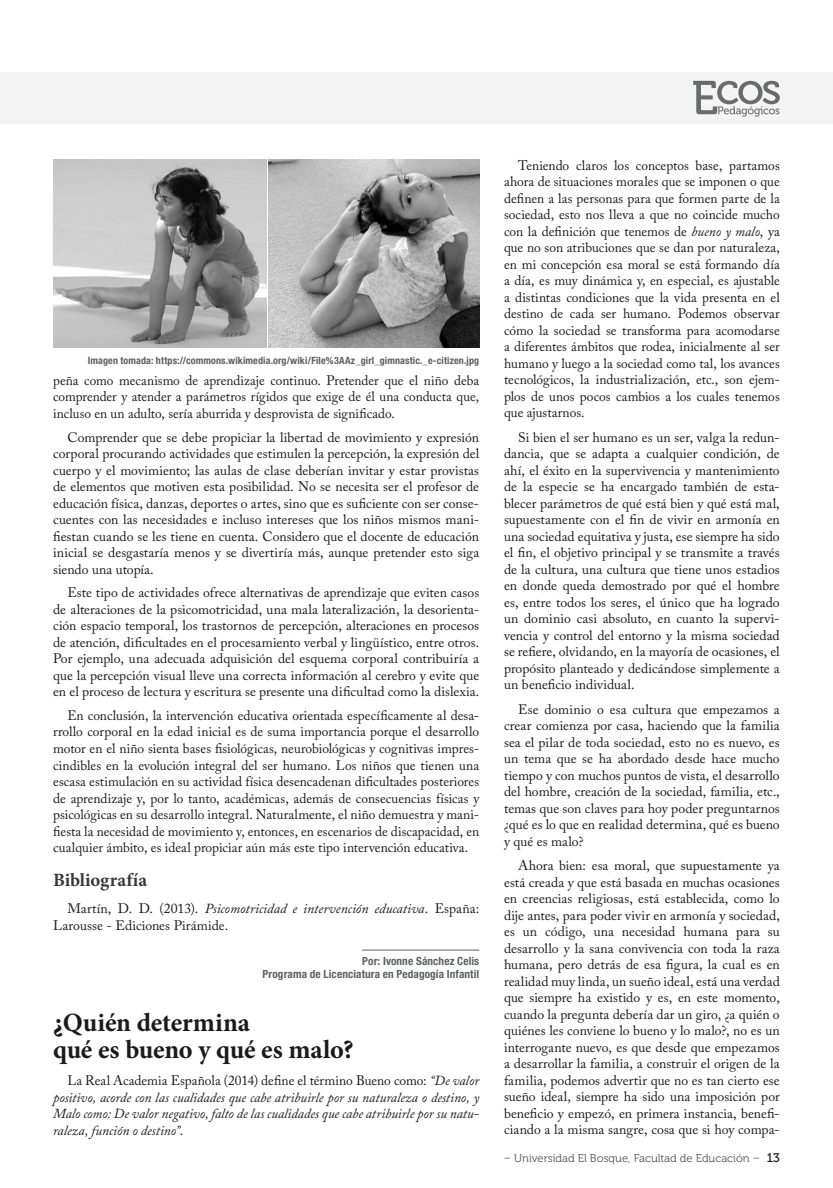
<style>
.page{position:relative;width:833px;height:1188px;background:#fff}
.page>*{position:absolute;margin:0;border:0;box-sizing:border-box;transform-origin:0 0}
.t1{font:700 26.25px/27.5px "Minion Pro";letter-spacing:-.01em;color:#1b1a19}
.t2{font:700 18.75px "Minion Pro";letter-spacing:-.005em;color:#393939}
.t3{font:13.75px/16.5px "Adobe Caslon Pro";color:#1b1a19;text-align:justify}
.t4{font:italic 13.75px/16.5px "Adobe Caslon Pro";color:#1b1a19;text-align:justify}
.t5{font:700 condensed 11.25px/13.5px "Helvetica Neue LT Std";letter-spacing:.01em;color:#5e6060;text-align:right}
.t6{font:11.25px "Museo 300";color:#535454}
.t7{font:700 condensed 10px "Helvetica Neue LT Std";letter-spacing:.015em;color:#5e6060}
.s1{font-style:italic}
.s2{font-style:normal}
.s3{font-family:"Museo 500";font-size:12.5px;color:#1b1a19}
</style>
<div class="page">
<div style="left:0;top:72px;width:833px;height:51px;background:#f4f4f4"></div>
<svg style="left:693px;top:81px;width:87px;height:36px"></svg>
<hr style="left:362px;top:949px;width:117px;height:1px;background:#5e6060">
<img style="left:53px;top:159px;width:213px;height:188px">
<img style="left:269px;top:159px;width:210px;height:188px">
<p class="t7" style="left:88px;top:354px;width:393px">Imagen tomada: https://commons.wikimedia.org/wiki/File%3AAz_girl_gimnastic._e-citizen.jpg</p>
<p class="t3" style="left:53px;top:372px;width:427px">peña como mecanismo de aprendizaje continuo. Pretender que el niño deba comprender y atender a parámetros rígidos que exige de él una conducta que, incluso en un adulto, sería aburrida y desprovista de significado.</p>
<p class="t3" style="left:53px;top:428px;width:427px;text-indent:14px">Comprender que se debe propiciar la libertad de movimiento y expresión corporal procurando actividades que estimulen la percepción, la expresión del cuerpo y el movimiento; las aulas de clase deberían invitar y estar provistas de elementos que motiven esta posibilidad. No se necesita ser el profesor de educación física, danzas, deportes o artes, sino que es suficiente con ser conse&shy;cuentes con las necesidades e incluso intereses que los niños mismos mani&shy;fiestan cuando se les tiene en cuenta. Considero que el docente de educación inicial se desgastaría menos y se divertiría más, aunque pretender esto siga siendo una utopía.</p>
<p class="t3" style="left:53px;top:584px;width:427px;text-indent:14px">Este tipo de actividades ofrece alternativas de aprendizaje que eviten casos de alteraciones de la psicomotricidad, una mala lateralización, la desorienta&shy;ción espacio temporal, los trastornos de percepción, alteraciones en procesos de atención, dificultades en el procesamiento verbal y lingüístico, entre otros.<br>Por ejemplo, una adecuada adquisición del esquema corporal contribuiría a que la percepción visual lleve una correcta información al cerebro y evite que en el proceso de lectura y escritura se presente una dificultad como la dislexia.</p>
<p class="t3" style="left:53px;top:706px;width:427px;text-indent:14px">En conclusión, la intervención educativa orientada específicamente al desa&shy;rrollo corporal en la edad inicial es de suma importancia porque el desarrollo motor en el niño sienta bases fisiológicas, neurobiológicas y cognitivas impres&shy;cindibles en la evolución integral del ser humano. Los niños que tienen una escasa estimulación en su actividad física desencadenan dificultades posteriores de aprendizaje y, por lo tanto, académicas, además de consecuencias físicas y psicológicas en su desarrollo integral. Naturalmente, el niño demuestra y mani&shy;fiesta la necesidad de movimiento y, entonces, en escenarios de discapacidad, en cualquier ámbito, es ideal propiciar aún más este tipo intervención educativa.</p>
<h2 class="t2" style="left:53px;top:866px;width:95px">Bibliografía</h2>
<p class="t3" style="left:53px;top:900px;width:427px;text-indent:14px">Martín, D. D. (2013). <span class="s1">Psicomotricidad e intervención educativa</span>. España:<br>Larousse - Ediciones Pirámide.</p>
<p class="t5" style="left:263px;top:953px;width:218px">Por: Ivonne Sánchez Celis<br>Programa de Licenciatura en Pedagogía Infantil</p>
<h1 class="t1" style="left:53px;top:1007px;width:302px">¿Quién determina<br>qué es bueno y qué es malo?</h1>
<p class="t4" style="left:53px;top:1071px;width:427px;text-indent:14px"><span class="s2">La Real Academia Española (2014) define el término Bueno como:</span> “De valor positivo, acorde con las cualidades que cabe atribuirle por su naturaleza o destino, y Malo como: De valor negativo, falto de las cualidades que cabe atribuirle por su natu&shy;raleza, función o destino”<span class="s2">.</span></p>
<p class="t3" style="left:504px;top:157px;width:277px;text-indent:14px">Teniendo claros los conceptos base, partamos ahora de situaciones morales que se imponen o que definen a las personas para que formen parte de la sociedad, esto nos lleva a que no coincide mucho con la definición que tenemos de <span class="s1">bueno y malo</span>, ya que no son atribuciones que se dan por naturaleza, en mi concepción esa moral se está formando día a día, es muy dinámica y, en especial, es ajustable a distintas condiciones que la vida presenta en el destino de cada ser humano. Podemos observar cómo la sociedad se transforma para acomodarse a diferentes ámbitos que rodea, inicialmente al ser humano y luego a la sociedad como tal, los avances tecnológicos, la industrialización, etc., son ejem&shy;plos de unos pocos cambios a los cuales tenemos que ajustarnos.</p>
<p class="t3" style="left:504px;top:428px;width:277px;text-indent:14px">Si bien el ser humano es un ser, valga la redun&shy;dancia, que se adapta a cualquier condición, de ahí, el éxito en la supervivencia y mantenimiento de la especie se ha encargado también de esta&shy;blecer parámetros de qué está bien y qué está mal, supuestamente con el fin de vivir en armonía en una sociedad equitativa y justa, ese siempre ha sido el fin, el objetivo principal y se transmite a través de la cultura, una cultura que tiene unos estadios en donde queda demostrado por qué el hombre es, entre todos los seres, el único que ha logrado un dominio casi absoluto, en cuanto la supervi&shy;vencia y control del entorno y la misma sociedad se refiere, olvidando, en la mayoría de ocasiones, el propósito planteado y dedicándose simplemente a un beneficio individual.</p>
<p class="t3" style="left:504px;top:700px;width:277px;text-indent:14px">Ese dominio o esa cultura que empezamos a crear comienza por casa, haciendo que la familia sea el pilar de toda sociedad, esto no es nuevo, es un tema que se ha abordado desde hace mucho tiempo y con muchos puntos de vista, el desarrollo del hombre, creación de la sociedad, familia, etc., temas que son claves para hoy poder preguntarnos ¿qué es lo que en realidad determina, qué es bueno y qué es malo?</p>
<p class="t3" style="left:504px;top:856px;width:277px;text-indent:14px">Ahora bien: esa moral, que supuestamente ya está creada y que está basada en muchas ocasiones en creencias religiosas, está establecida, como lo dije antes, para poder vivir en armonía y sociedad, es un código, una necesidad humana para su desarrollo y la sana convivencia con toda la raza humana, pero detrás de esa figura, la cual es en realidad muy linda, un sueño ideal, está una verdad que siempre ha existido y es, en este momento, cuando la pregunta debería dar un giro, ¿a quién o quiénes les conviene lo bueno y lo malo?, no es un interrogante nuevo, es que desde que empezamos a desarrollar la familia, a construir el origen de la familia, podemos advertir que no es tan cierto ese sueño ideal, siempre ha sido una imposición por beneficio y empezó, en primera instancia, benefi&shy;ciando a la misma sangre, cosa que si hoy compa-</p>
<p class="t6" style="left:504px;top:1151px;width:277px">– Universidad El Bosque, Facultad de Educación – <span class="s3">13</span></p>
</div>
